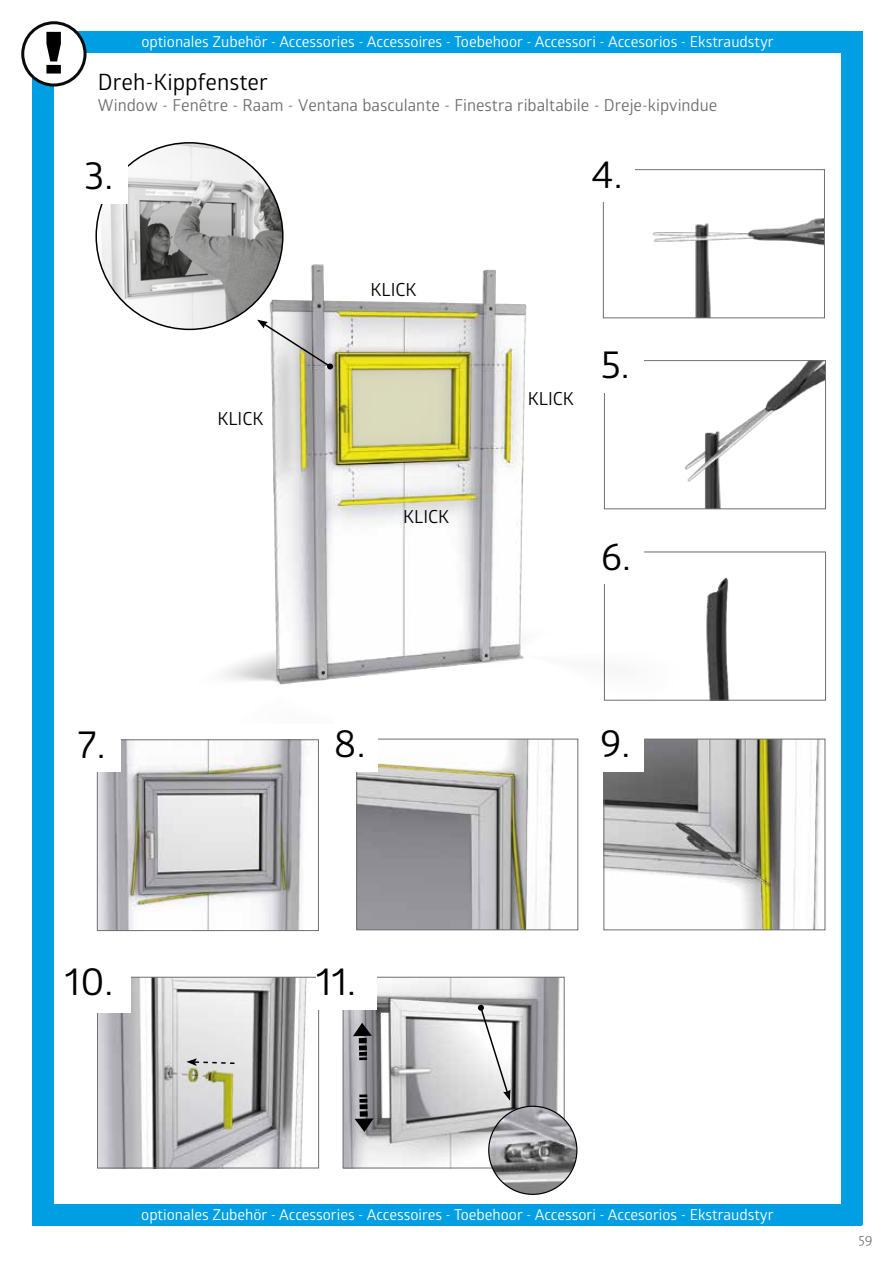
<style>
.page{position:relative;width:893px;height:1263px;background:#fff}
.page>*{position:absolute;margin:0;border:0;box-sizing:border-box;transform-origin:0 0}
.t1{font:39px "Glober";color:#000}
.t2{font:22.5px "Glober";color:#000}
.t3{font:18px "Glober";color:#000}
.t4{font:16.5px "Glober";color:#706f6f}
.t5{font:15px "Glober";color:#fff}
.t6{font:300 13.5px "The Sans";color:#706f6f}
</style>
<div class="page">
<img style="left:224px;top:245px;width:459px;height:456px">
<div style="left:33px;top:71px;width:21px;height:1148px;background:#009fe3"></div>
<div style="left:54px;top:32px;width:807px;height:21px;background:#009fe3"></div>
<div style="left:23px;top:23px;width:62px;height:62px;background:#fff;border-radius:50%"></div>
<div style="left:21px;top:21px;width:66px;height:66px;border:3px solid #0a0a0a;border-radius:50%"></div>
<svg style="left:46px;top:32px;width:15px;height:42px"></svg>
<div style="left:33px;top:1204px;width:829px;height:21px;background:#009fe3"></div>
<div style="left:841px;top:32px;width:21px;height:1193px;background:#009fe3"></div>
<img style="left:605px;top:218px;width:218px;height:98px">
<div style="left:603px;top:169px;width:222px;height:149px;border:1px solid #706f6f"></div>
<div style="left:591px;top:149px;width:44px;height:53px;background:#fff"></div>
<img style="left:606px;top:362px;width:218px;height:145px">
<div style="left:604px;top:360px;width:222px;height:149px;border:1px solid #706f6f"></div>
<div style="left:601px;top:339px;width:43px;height:54px;background:#fff"></div>
<img style="left:99px;top:741px;width:206px;height:188px">
<div style="left:97px;top:739px;width:222px;height:192px;border:1px solid #706f6f"></div>
<div style="left:77px;top:719px;width:44px;height:53px;background:#fff"></div>
<img style="left:358px;top:741px;width:197px;height:187px">
<div style="left:356px;top:739px;width:222px;height:191px;border:1px solid #706f6f"></div>
<div style="left:334px;top:718px;width:44px;height:53px;background:#fff"></div>
<img style="left:606px;top:741px;width:214px;height:187px">
<div style="left:604px;top:739px;width:221px;height:191px;border:1px solid #706f6f"></div>
<div style="left:600px;top:718px;width:44px;height:53px;background:#fff"></div>
<img style="left:99px;top:979px;width:208px;height:187px">
<div style="left:97px;top:977px;width:222px;height:191px;border:1px solid #706f6f"></div>
<div style="left:65px;top:956px;width:66px;height:56px;background:#fff"></div>
<svg style="left:97px;top:143px;width:236px;height:226px"></svg>
<div style="left:84px;top:150px;width:44px;height:53px;background:#fff"></div>
<img style="left:345px;top:979px;width:217px;height:187px">
<div style="left:343px;top:977px;width:221px;height:191px;border:1px solid #706f6f"></div>
<div style="left:316px;top:956px;width:60px;height:54px;background:#fff"></div>
<svg style="left:478px;top:1005px;width:32px;height:96px"></svg>
<img style="left:489px;top:1106px;width:88px;height:88px;border-radius:44px">
<svg style="left:186px;top:1058px;width:50px;height:8px"></svg>
<svg style="left:359px;top:1052px;width:8px;height:8px"></svg>
<div style="left:359px;top:1045px;width:8px;height:5px;background:#000"></div>
<div style="left:359px;top:1038px;width:8px;height:5px;background:#000"></div>
<svg style="left:353px;top:1023px;width:19px;height:13px"></svg>
<svg style="left:359px;top:1094px;width:8px;height:9px"></svg>
<div style="left:360px;top:1104px;width:8px;height:5px;background:#000"></div>
<div style="left:360px;top:1111px;width:8px;height:6px;background:#000"></div>
<svg style="left:355px;top:1118px;width:19px;height:14px"></svg>
<img style="left:606px;top:554px;width:124px;height:144px">
<div style="left:604px;top:552px;width:222px;height:148px;border:1px solid #706f6f"></div>
<div style="left:601px;top:531px;width:43px;height:53px;background:#fff"></div>
<p class="t5" style="left:141px;top:31px;width:634px">optionales Zubehör - Accessories - Accessoires - Toebehoor - Accessori - Accesorios - Ekstraudstyr</p>
<h2 class="t2" style="left:98px;top:66px;width:171px">Dreh-Kippfenster</h2>
<p class="t4" style="left:98px;top:93px;width:621px">Window - Fenêtre - Raam - Ventana basculante - Finestra ribaltabile - Dreje-kipvindue</p>
<h1 class="t1" style="left:84px;top:148px;width:31px">3.</h1>
<p class="t3" style="left:217px;top:406px;width:48px">KLICK</p>
<p class="t3" style="left:370px;top:277px;width:48px">KLICK</p>
<p class="t3" style="left:403px;top:504px;width:48px">KLICK</p>
<h1 class="t1" style="left:591px;top:146px;width:33px">4.</h1>
<p class="t3" style="left:528px;top:386px;width:48px">KLICK</p>
<h1 class="t1" style="left:601px;top:337px;width:31px">5.</h1>
<h1 class="t1" style="left:601px;top:529px;width:32px">6.</h1>
<h1 class="t1" style="left:77px;top:716px;width:30px">7.</h1>
<h1 class="t1" style="left:334px;top:716px;width:33px">8.</h1>
<h1 class="t1" style="left:600px;top:716px;width:32px">9.</h1>
<h1 class="t1" style="left:65px;top:954px;width:50px">10.</h1>
<h1 class="t1" style="left:316px;top:954px;width:42px">11.</h1>
<p class="t5" style="left:141px;top:1204px;width:634px">optionales Zubehör - Accessories - Accessoires - Toebehoor - Accessori - Accesorios - Ekstraudstyr</p>
<p class="t6" style="left:858px;top:1227px;width:16px">59</p>
</div>
